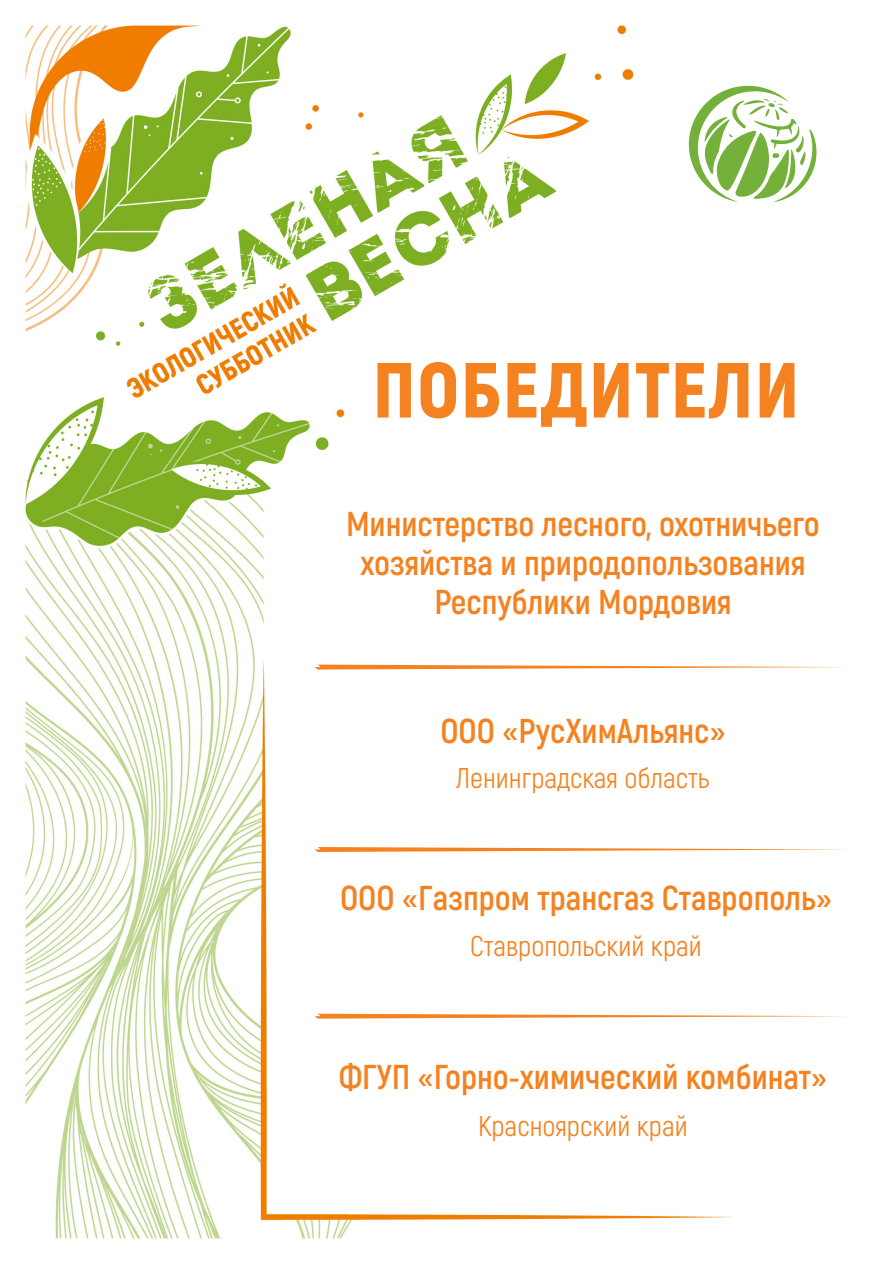
<style>
.page{position:relative;width:893px;height:1263px;background:#fff}
.page>*{position:absolute;margin:0;border:0;box-sizing:border-box;transform-origin:0 0}
.t1{font:900 78px "Akrobat";letter-spacing:.02em;color:#f58220}
.ФИО{font:700 34.5px/39px "Akrobat";color:#f58220;text-align:center}
.ФИО-2{font:28.5px "Akrobat";color:#f58220}
</style>
<div class="page">
<img style="left:25px;top:25px;width:707px;height:1214px">
<svg style="left:688px;top:82px;width:129px;height:120px"></svg>
<svg style="left:315px;top:662px;width:532px;height:10px"></svg>
<svg style="left:315px;top:844px;width:532px;height:10px"></svg>
<svg style="left:315px;top:1011px;width:532px;height:10px"></svg>
<h1 class="t1" style="left:373px;top:340px;width:428px">ПОБЕДИТЕЛИ</h1>
<p class="ФИО" style="left:346px;top:504px;width:475px">Министерство лесного, охотничьего хозяйства и природопользования<br>Республики Мордовия</p>
<p class="ФИО" style="left:440px;top:712px;width:287px">ООО «РусХимАльянс»</p>
<p class="ФИО-2" style="left:456px;top:761px;width:254px">Ленинградская область</p>
<p class="ФИО" style="left:340px;top:878px;width:493px">ООО «Газпром трансгаз Ставрополь»</p>
<p class="ФИО-2" style="left:470px;top:929px;width:233px">Ставропольский край</p>
<p class="ФИО" style="left:339px;top:1058px;width:489px">ФГУП «Горно-химический комбинат»</p>
<p class="ФИО-2" style="left:478px;top:1109px;width:211px">Красноярский край</p>
</div>
